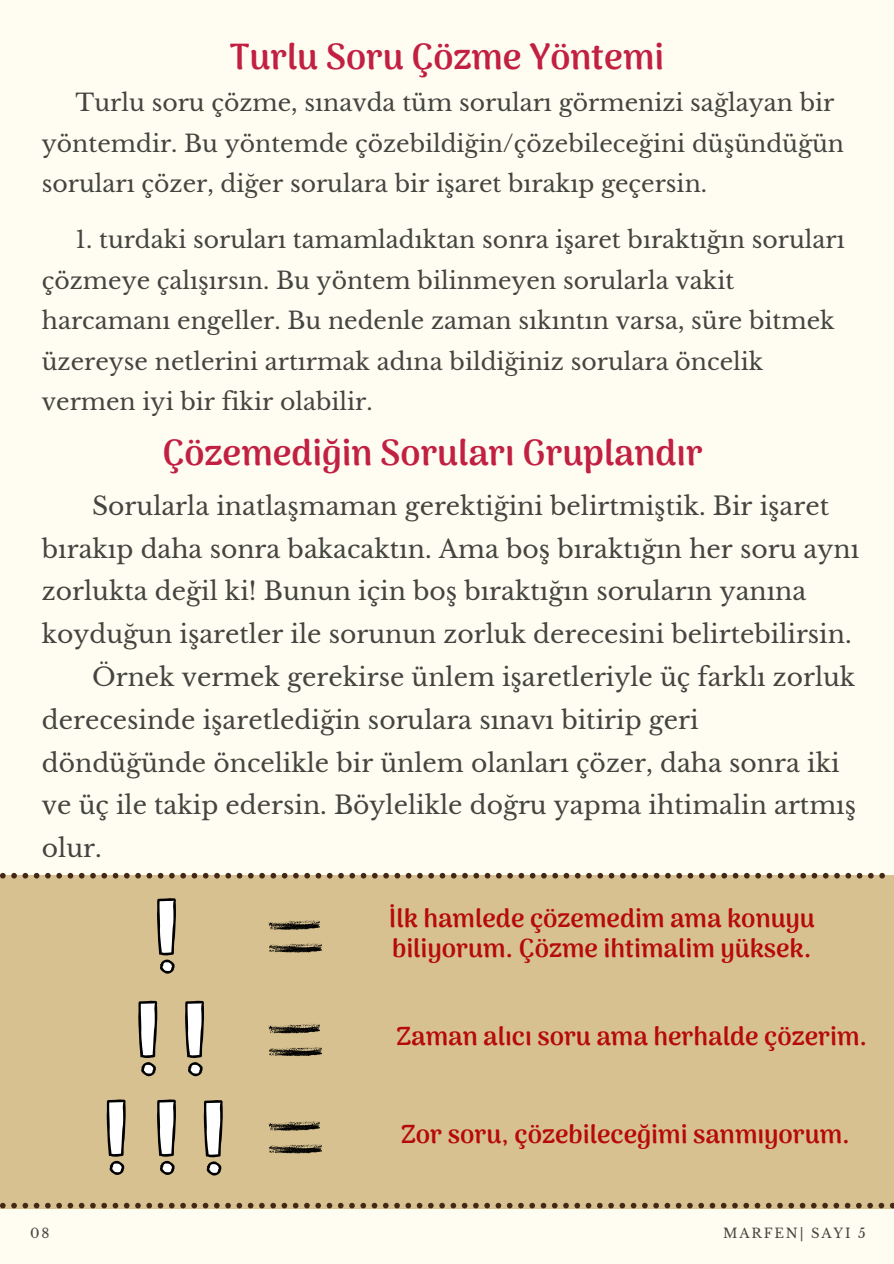
<style>
.page{position:relative;width:894px;height:1264px;background:#fff}
.page>*{position:absolute;margin:0;border:0;box-sizing:border-box;transform-origin:0 0}
.t1{font:800 36px "Arima Madurai";color:#c22042}
.t2{font:800 25.8px/30.5px "Arima Madurai";color:#b60a0a}
.t3{font:25.05px "Libre Baskerville";color:#444440}
.t4{font:23.55px/40.5px "Libre Baskerville";color:#444440}
.t5{font:13.2px "Libre Baskerville";letter-spacing:.14em;color:#444440}
</style>
<div class="page">
<div style="left:0;top:0;width:893px;height:1263px;background:#fffdf1"></div>
<div style="left:0;top:875px;width:893px;height:333px;background:#d7c190"></div>
<svg style="left:157px;top:898px;width:19px;height:75px"></svg>
<svg style="left:138px;top:1000px;width:19px;height:76px"></svg>
<svg style="left:185px;top:1000px;width:19px;height:76px"></svg>
<svg style="left:157px;top:1099px;width:19px;height:75px"></svg>
<svg style="left:204px;top:1100px;width:19px;height:75px"></svg>
<svg style="left:107px;top:1099px;width:19px;height:75px"></svg>
<svg style="left:268px;top:920px;width:54px;height:32px"></svg>
<svg style="left:268px;top:1023px;width:54px;height:33px"></svg>
<svg style="left:268px;top:1121px;width:54px;height:32px"></svg>
<svg style="left:0;top:872px;width:884px;height:6px"></svg>
<svg style="left:0;top:1202px;width:893px;height:6px"></svg>
<h1 class="t1" style="left:230px;top:31px;width:435px">Turlu Soru Çözme Yöntemi</h1>
<p class="t4" style="left:42px;top:83px;width:803px;text-indent:34px">Turlu soru çözme, sınavda tüm soruları görmenizi sağlayan bir yöntemdir. Bu yöntemde çözebildiğin/çözebileceğini düşündüğün soruları çözer, diğer sorulara bir işaret bırakıp geçersin.</p>
<p class="t4" style="left:42px;top:219px;width:804px;text-indent:34px">1. turdaki soruları tamamladıktan sonra işaret bıraktığın soruları çözmeye çalışırsın. Bu yöntem bilinmeyen sorularla vakit harcamanı engeller. Bu nedenle zaman sıkıntın varsa, süre bitmek üzereyse netlerini artırmak adına bildiğiniz sorulara öncelik vermen iyi bir fikir olabilir.</p>
<h1 class="t1" style="left:162px;top:426px;width:541px">Çözemediğin Soruları Gruplandır</h1>
<p class="t3" style="left:92px;top:490px;width:738px">Sorularla inatlaşmaman gerektiğini belirtmiştik. Bir işaret</p>
<p class="t3" style="left:42px;top:533px;width:818px">bırakıp daha sonra bakacaktın. Ama boş bıraktığın her soru aynı</p>
<p class="t3" style="left:42px;top:576px;width:765px">zorlukta değil ki! Bunun için boş bıraktığın soruların yanına</p>
<p class="t3" style="left:42px;top:619px;width:811px">koyduğun işaretler ile sorunun zorluk derecesini belirtebilirsin.</p>
<p class="t3" style="left:92px;top:661px;width:764px">Örnek vermek gerekirse ünlem işaretleriyle üç farklı zorluk</p>
<p class="t3" style="left:42px;top:704px;width:658px">derecesinde işaretlediğin sorulara sınavı bitirip geri</p>
<p class="t3" style="left:42px;top:747px;width:799px">döndüğünde öncelikle bir ünlem olanları çözer, daha sonra iki</p>
<p class="t3" style="left:42px;top:790px;width:815px">ve üç ile takip edersin. Böylelikle doğru yapma ihtimalin artmış</p>
<p class="t3" style="left:42px;top:832px;width:61px">olur.</p>
<p class="t2" style="left:388px;top:903px;width:427px">İlk hamlede çözemedim ama konuyu biliyorum. Çözme ihtimalim yüksek.</p>
<p class="t2" style="left:396px;top:1021px;width:472px">Zaman alıcı soru ama herhalde çözerim.</p>
<p class="t5" style="left:30px;top:1225px;width:21px">08</p>
<p class="t2" style="left:400px;top:1119px;width:450px">Zor soru, çözebileceğimi sanmıyorum.</p>
<p class="t5" style="left:722px;top:1225px;width:144px">MARFEN| SAYI 5</p>
</div>
